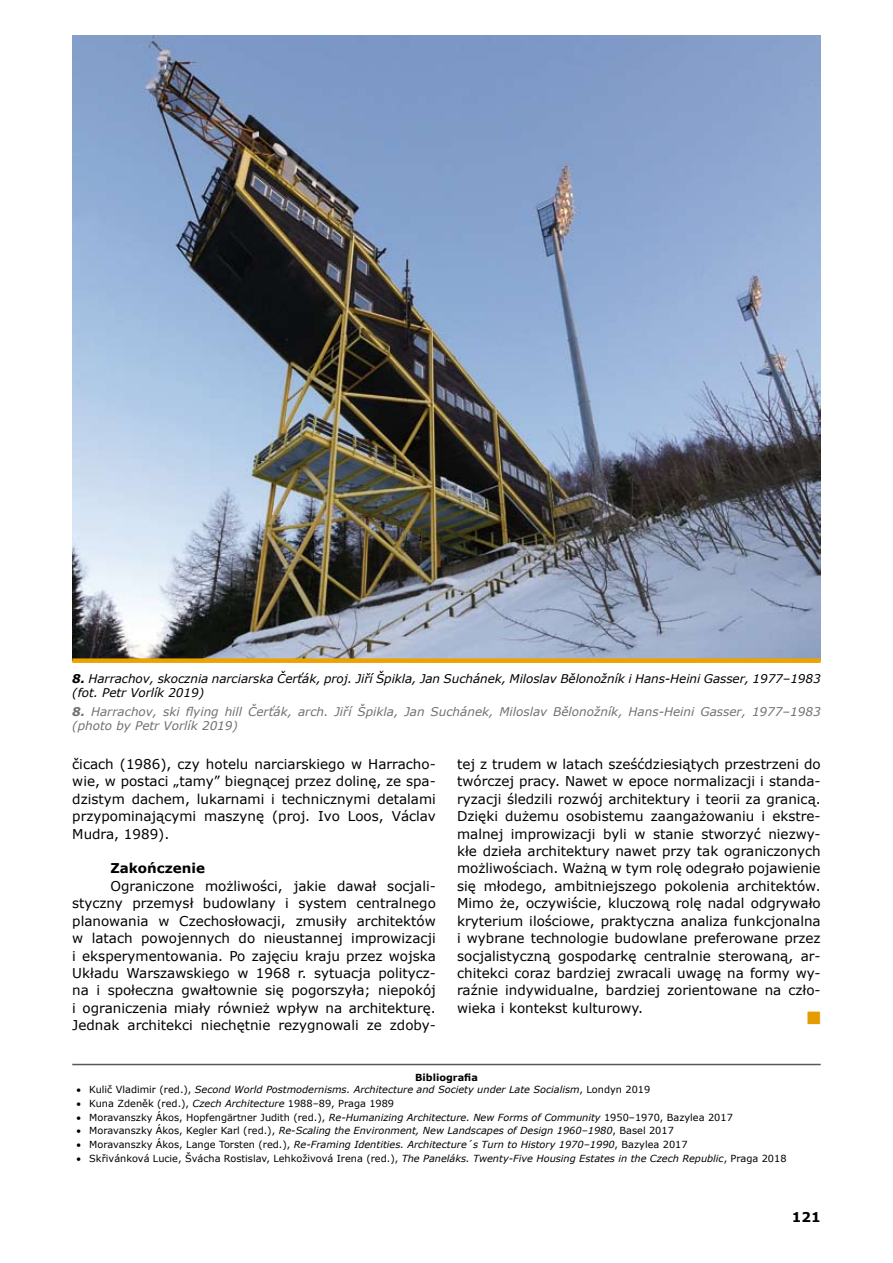
<style>
.page{position:relative;width:893px;height:1263px;background:#fff}
.page>*{position:absolute;margin:0;border:0;box-sizing:border-box;transform-origin:0 0}
.t1{font:13.5px/17.4px "Verdana";color:#000;text-align:justify}
.t2{font:700 13.5px "Verdana";color:#000}
.t3{font:13.5px "Zapf Dingbats IT Cby BT";color:#e49c00}
.t4{font:italic 12px/14.4px "Verdana";letter-spacing:-.005em;color:#000}
.t5{font:italic 12px/14.4px "Verdana";color:#707173}
.t6{font:italic 9.75px "Verdana";color:#000}
.t7{font:9.75px "Verdana";color:#000}
.t8{font:700 9.75px "Verdana";color:#000}
.s1{font-weight:700}
.s2{font-style:normal}
.s3{font-style:italic}
</style>
<div class="page">
<img style="left:72px;top:36px;width:749px;height:622px">
<div style="left:72px;top:658px;width:749px;height:5px;background:#eda200"></div>
<hr style="left:72px;top:1064px;width:749px;height:1px;background:#58585a">
<p class="t4" style="left:72px;top:671px;width:750px"><span class="s1">8.</span> Harrachov, skocznia narciarska Čerťák, proj. Jiří Špikla, Jan Suchánek, Miloslav Bělonožník i Hans-Heini Gasser, 1977–1983 (fot. Petr Vorlík 2019)</p>
<p class="t5" style="left:72px;top:704px;width:750px"><span class="s1">8.</span> Harrachov, ski flying hill Čerťák, arch. Jiří Špikla, Jan Suchánek, Miloslav Bělonožník, Hans-Heini Gasser, 1977–1983 (photo by Petr Vorlík 2019)</p>
<p class="t1" style="left:72px;top:755px;width:365px">čicach (1986), czy hotelu narciarskiego w Harracho&shy;wie, w postaci „tamy” biegnącej przez dolinę, ze spa&shy;dzistym dachem, lukarnami i technicznymi detalami przypominającymi maszynę (proj. Ivo Loos, Václav Mudra, 1989).</p>
<p class="t2" style="left:111px;top:860px;width:96px">Zakończenie</p>
<p class="t1" style="left:72px;top:877px;width:365px;text-indent:38px">Ograniczone możliwości, jakie dawał socjali&shy;styczny przemysł budowlany i system centralnego planowania w Czechosłowacji, zmusiły architektów w latach powojennych do nieustannej improwizacji i eksperymentowania. Po zajęciu kraju przez wojska Układu Warszawskiego w 1968 r. sytuacja politycz&shy;na i społeczna gwałtownie się pogorszyła; niepokój i ograniczenia miały również wpływ na architekturę.<br>Jednak architekci niechętnie rezygnowali ze zdoby-</p>
<p class="t1" style="left:457px;top:755px;width:365px">tej z trudem w latach sześćdziesiątych przestrzeni do twórczej pracy. Nawet w epoce normalizacji i standa&shy;ryzacji śledzili rozwój architektury i teorii za granicą.<br>Dzięki dużemu osobistemu zaangażowaniu i ekstre&shy;malnej improwizacji byli w stanie stworzyć niezwy&shy;kłe dzieła architektury nawet przy tak ograniczonych możliwościach. Ważną w tym rolę odegrało pojawienie się młodego, ambitniejszego pokolenia architektów.<br>Mimo że, oczywiście, kluczową rolę nadal odgrywało kryterium ilościowe, praktyczna analiza funkcjonalna i wybrane technologie budowlane preferowane przez socjalistyczną gospodarkę centralnie sterowaną, ar&shy;chitekci coraz bardziej zwracali uwagę na formy wy&shy;raźnie indywidualne, bardziej zorientowane na czło&shy;wieka i kontekst kulturowy.</p>
<p class="t3" style="left:807px;top:1011px;width:15px">■</p>
<p class="t8" style="left:415px;top:1071px;width:64px">Bibliografia</p>
<p class="t6" style="left:77px;top:1083px;width:575px">• <span class="s2">Kulič Vladimir (red.),</span> Second World Postmodernisms. Architecture and Society under Late Socialism<span class="s2">, Londyn 2019</span></p>
<p class="t7" style="left:77px;top:1097px;width:319px">• Kuna Zdeněk (red.), <span class="s3">Czech Architecture</span> 1988–89, Praga 1989</p>
<p class="t7" style="left:77px;top:1111px;width:658px">• Moravanszky Ákos, Hopfengärtner Judith (red.), <span class="s3">Re-Humanizing Architecture. New Forms of Community</span> 1950–1970, Bazylea 2017</p>
<p class="t6" style="left:77px;top:1125px;width:599px">• <span class="s2">Moravanszky Ákos, Kegler Karl (red.),</span> Re-Scaling the Environment, New Landscapes of Design 1960–1980<span class="s2">, Basel 2017</span></p>
<p class="t6" style="left:77px;top:1138px;width:613px">• <span class="s2">Moravanszky Ákos, Lange Torsten (red.),</span> Re-Framing Identities. Architecture´s Turn to History 1970–1990<span class="s2">, Bazylea 2017</span></p>
<p class="t7" style="left:77px;top:1152px;width:711px">• Skřivánková Lucie, Švácha Rostislav, Lehkoživová Irena (red.), <span class="s3">The Paneláks. Twenty-Five Housing Estates in the Czech Republic</span>, Praga 2018</p>
<p class="t2" style="left:792px;top:1208px;width:30px">121</p>
</div>
